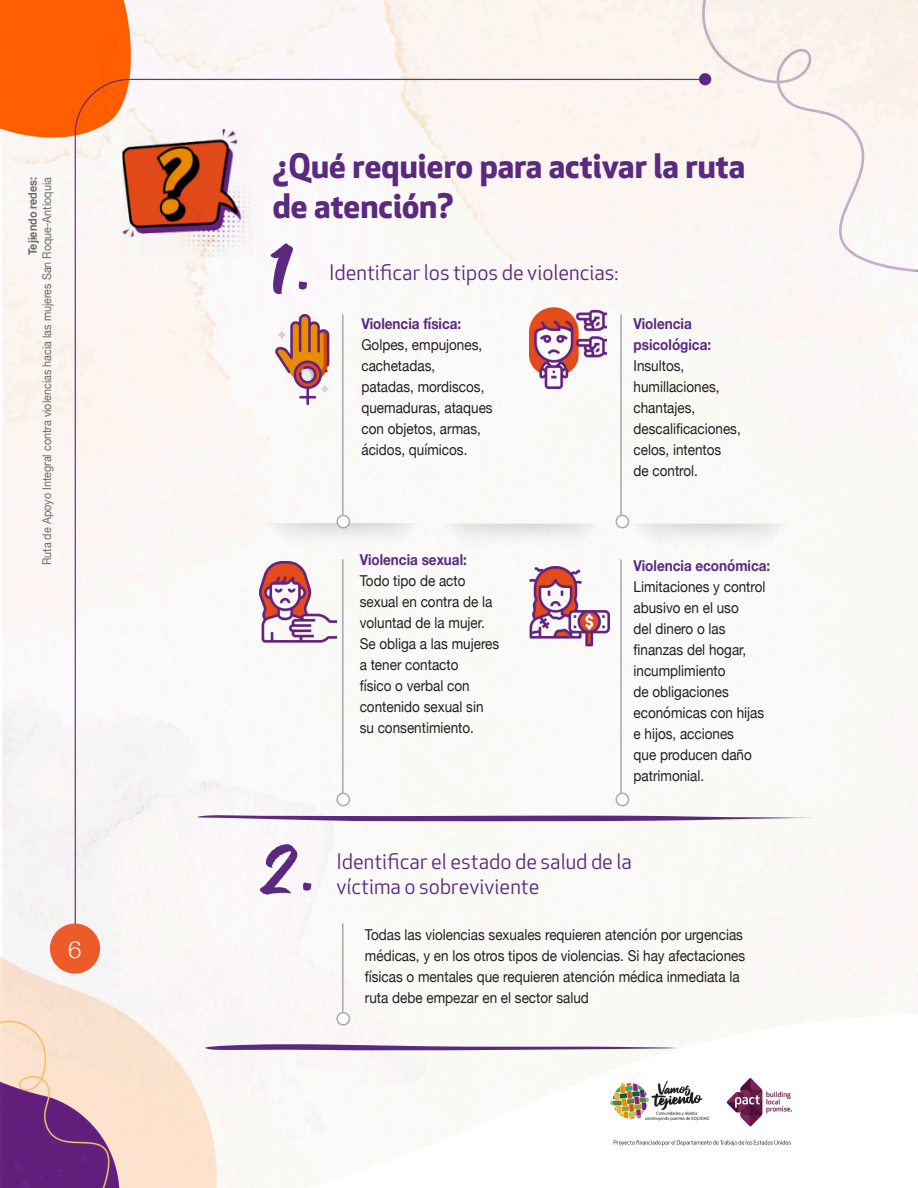
<style>
.page{position:relative;width:918px;height:1188px;background:#fff}
.page>*{position:absolute;margin:0;border:0;box-sizing:border-box;transform-origin:0 0}
.t1{font:90px "Fontgrab";color:#5b2980}
.t2{font:700 33px/39.6px "Apex New";color:#5b2980}
.t3{font:300 24px "Helvetica Neue";color:#fff}
.t4{font:21px "Apex New";color:#5a287f}
.t5{font:21px "Apex New";color:#59277c}
.t6{font:15px/21px "Helvetica Neue";color:#231f20;scale:.9 1}
.t7{font:700 15px/21px "Helvetica Neue";color:#5b2980;scale:.9 1}
.t8{font:12px "Helvetica Neue";color:#6c6d70;scale:.9 1}
.t9{font:700 12px "Helvetica Neue";color:#6c6d70;scale:.9 1}
</style>
<div class="page">
<img style="left:0;top:0;width:918px;height:1188px">
<div style="left:699px;top:73px;width:12px;height:12px;background:#5b2980;border-radius:50%"></div>
<div style="left:50px;top:924px;width:50px;height:50px;background:#ed5b2a;border-radius:50%"></div>
<svg style="left:146px;top:999px;width:772px;height:189px"></svg>
<img style="left:610px;top:1079px;width:182px;height:66px">
<svg style="left:701px;top:0;width:215px;height:272px;fill:#fcf5f0"></svg>
<svg style="left:916px;top:0;width:2px;height:272px"></svg>
<img style="left:529px;top:307px;width:77px;height:81px">
<img style="left:121px;top:128px;width:134px;height:129px">
<img style="left:271px;top:314px;width:71px;height:90px">
<img style="left:265px;top:524px;width:524px;height:51px">
<img style="left:259px;top:561px;width:77px;height:81px">
<img style="left:530px;top:566px;width:80px;height:80px">
<svg style="left:193px;top:814px;width:623px;height:7px"></svg>
<svg style="left:179px;top:1044px;width:546px;height:7px"></svg>
<hr style="left:342px;top:314px;width:2px;height:210px;background:#a8a9ad">
<hr style="left:620px;top:314px;width:2px;height:210px;background:#a8a9ad">
<div style="left:337px;top:515px;width:12px;height:13px;background:#fff;border-radius:50%"></div>
<div style="left:336px;top:515px;width:14px;height:13px;border:2px solid #a8a9ad;border-radius:50%"></div>
<div style="left:616px;top:515px;width:12px;height:13px;background:#fff;border-radius:50%"></div>
<div style="left:616px;top:515px;width:13px;height:13px;border:2px solid #a8a9ad;border-radius:50%"></div>
<hr style="left:342px;top:559px;width:2px;height:240px;background:#a8a9ad">
<hr style="left:620px;top:559px;width:2px;height:240px;background:#a8a9ad">
<div style="left:337px;top:793px;width:12px;height:13px;background:#fff;border-radius:50%"></div>
<div style="left:336px;top:793px;width:14px;height:13px;border:2px solid #a8a9ad;border-radius:50%"></div>
<div style="left:616px;top:793px;width:12px;height:13px;background:#fff;border-radius:50%"></div>
<div style="left:616px;top:793px;width:13px;height:13px;border:2px solid #a8a9ad;border-radius:50%"></div>
<hr style="left:342px;top:924px;width:2px;height:95px;background:#a8a9ad">
<div style="left:337px;top:1013px;width:12px;height:12px;background:#fff;border-radius:50%"></div>
<div style="left:336px;top:1012px;width:14px;height:14px;border:2px solid #a8a9ad;border-radius:50%"></div>
<p class="t9" style="left:23px;top:255px;width:88px;rotate:-90deg">Tejiendo redes:</p>
<p class="t8" style="left:38px;top:565px;width:433px;rotate:-90deg">Ruta de Apoyo Integral contra violencias hacia las mujeres San Roque-Antioquia</p>
<h3 class="t3" style="left:68px;top:930px;width:15px">6</h3>
<h2 class="t2" style="left:273px;top:145px;width:474px">¿Qué requiero para activar la ruta de atención?</h2>
<h1 class="t1" style="left:271px;top:214px;width:46px">1.</h1>
<p class="t7" style="left:361px;top:314px;width:113px">Violencia física:</p>
<p class="t6" style="left:361px;top:335px;width:147px">Golpes, empujones, cachetadas,<br>patadas, mordiscos, quemaduras, ataques con objetos, armas, ácidos, químicos.</p>
<h3 class="t5" style="left:329px;top:259px;width:291px">Identificar los tipos de violencias:</h3>
<p class="t7" style="left:634px;top:314px;width:88px">Violencia psicológica:</p>
<p class="t6" style="left:634px;top:356px;width:121px">Insultos, humillaciones, chantajes, descalificaciones, celos, intentos<br>de control.</p>
<h1 class="t1" style="left:260px;top:815px;width:61px">2.</h1>
<p class="t7" style="left:360px;top:549px;width:121px">Violencia sexual:</p>
<p class="t6" style="left:360px;top:571px;width:157px">Todo tipo de acto sexual en contra de la voluntad de la mujer.<br>Se obliga a las mujeres a tener contacto<br>físico o verbal con contenido sexual sin su consentimiento.</p>
<p class="t7" style="left:634px;top:556px;width:154px">Violencia económica:</p>
<p class="t6" style="left:634px;top:577px;width:148px">Limitaciones y control abusivo en el uso<br>del dinero o las finanzas del hogar, incumplimiento<br>de obligaciones económicas con hijas e hijos, acciones<br>que producen daño patrimonial.</p>
<h3 class="t4" style="left:336px;top:848px;width:297px">Identificar el estado de salud de la</h3>
<h3 class="t4" style="left:336px;top:873px;width:205px">víctima o sobreviviente</h3>
<p class="t6" style="left:365px;top:925px;width:424px">Todas las violencias sexuales requieren atención por urgencias médicas, y en los otros tipos de violencias. Si hay afectaciones físicas o mentales que requieren atención médica inmediata la ruta debe empezar en el sector salud</p>
</div>
